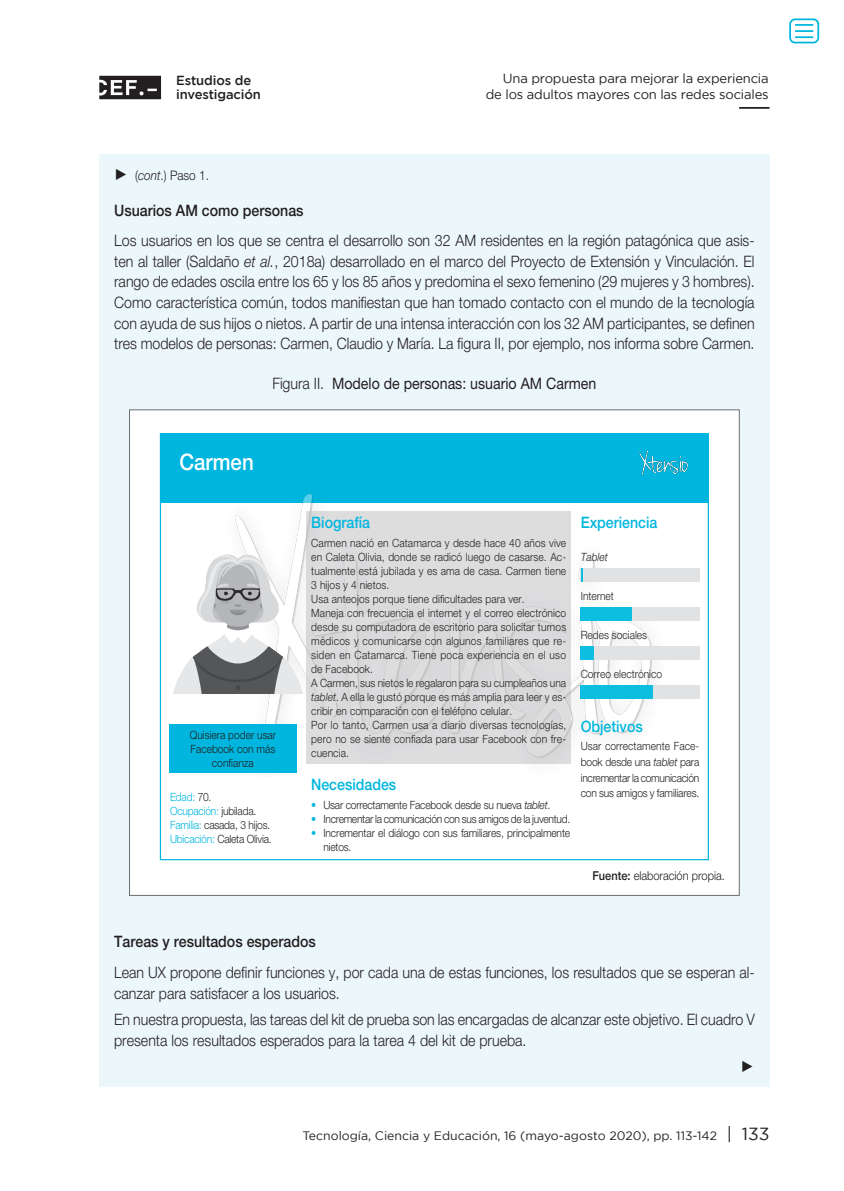
<style>
.page{position:relative;width:844px;height:1191px;background:#fff}
.page>*{position:absolute;margin:0;border:0;box-sizing:border-box;transform-origin:0 0}
.Tablas_y_gráficos{font:500 22.75px "Helvetica Neue LT Std";color:#fff;scale:.9 1}
.Tablas_y_gráficos-2{font:300 15.75px/20.7px "Helvetica Neue LT Std";color:#231f20;scale:.9 1}
.Tablas_y_gráficos-3{font:500 15.75px "Helvetica Neue LT Std";color:#231f20;scale:.9 1}
.Tablas_y_gráficos-4{font:15.75px "Helvetica Neue LT Std";color:#231f20;scale:.9 1}
.Tablas_y_gráficos-5{font:500 15.75px "Helvetica Neue LT Std";color:#00b6de;scale:.9 1}
.Tablas_y_gráficos-6{font:15.75px "Times New Roman";color:#231f20;scale:.9 1}
.t1{font:13.12px/16.6px "Gotham";letter-spacing:-.015em;color:#231f20;text-align:right}
.t2{font:500 13.12px/14.2px "Gotham";letter-spacing:-.01em;color:#231f20}
.Tablas_y_gráficos-7{font:300 13.12px "Helvetica Neue LT Std";color:#231f20;scale:.9 1}
.t3{font:12.25px "Gotham";color:#231f20}
.Fuente_tablas_y_graf{font:300 12.25px "Helvetica Neue LT Std";color:#231f20;scale:.9 1}
.Tablas_y_gráficos-8{font:300 11.38px/14px "Helvetica Neue LT Std";color:#231f20;text-align:justify;scale:.9 1}
.Tablas_y_gráficos-9{font:300 11.38px "Helvetica Neue LT Std";letter-spacing:-.02em;color:#231f20;scale:.9 1}
.Tablas_y_gráficos-10{font:300 11.38px "Helvetica Neue LT Std";letter-spacing:-.025em;color:#231f20;scale:.9 1}
.Tablas_y_gráficos-11{font:300 11.38px "Helvetica Neue LT Std";letter-spacing:-.02em;color:#00b6de;scale:.9 1}
.Tablas_y_gráficos-12{font:italic 300 11.38px "Helvetica Neue LT Std";color:#231f20;scale:.9 1}
.s1{font-family:"Times New Roman";font-weight:400;font-size:15.75px}
.s2{font-style:italic}
.s3{font-weight:300}
.s4{color:#231f20}
.s5{color:#00b6de}
.s6{font-weight:500}
.s7{font-size:17.5px}
</style>
<div class="page">
<svg style="left:99px;top:76px;width:62px;height:23px"></svg>
<hr style="left:739px;top:107px;width:30px;height:2px;background:#231f20">
<div style="left:99px;top:154px;width:670px;height:932px;background:#ecf7fb"></div>
<div style="left:129px;top:409px;width:610px;height:487px;background:#fff;border:1px solid #6c6d70"></div>
<div style="left:160px;top:433px;width:548px;height:427px;background:#fff;border:1px solid #00b6de"></div>
<img style="left:209px;top:502px;width:466px;height:271px">
<div style="left:160px;top:433px;width:547px;height:69px;background:#00b6de"></div>
<img style="left:639px;top:450px;width:49px;height:25px">
<div style="left:306px;top:511px;width:265px;height:253px;background:#ddddde"></div>
<div style="left:580px;top:568px;width:119px;height:13px;background:#e1e2e4"></div>
<svg style="left:581px;top:568px;width:1px;height:13px"></svg>
<div style="left:580px;top:607px;width:119px;height:13px;background:#e1e2e4"></div>
<div style="left:580px;top:607px;width:51px;height:13px;background:#0dbde2"></div>
<div style="left:580px;top:646px;width:119px;height:13px;background:#e1e2e4"></div>
<div style="left:580px;top:646px;width:14px;height:13px;background:#0dbde2"></div>
<div style="left:580px;top:685px;width:119px;height:13px;background:#e1e2e4"></div>
<div style="left:580px;top:685px;width:73px;height:13px;background:#0dbde2"></div>
<div style="left:169px;top:724px;width:127px;height:49px;background:#00b6de"></div>
<img style="left:173px;top:544px;width:133px;height:149px">
<div style="left:789px;top:18px;width:30px;height:25px;border:2px solid #00b6de;border-radius:5px"></div>
<svg style="left:795px;top:24px;width:18px;height:14px"></svg>
<p class="t2" style="left:176px;top:73px;width:86px">Estudios de investigación</p>
<p class="t1" style="left:485px;top:69px;width:284px">Una propuesta para mejorar la experiencia de los adultos mayores con las redes sociales</p>
<p class="Tablas_y_gráficos-7" style="left:114px;top:167px;width:107px"><span class="s1">►</span> (<span class="s2">cont</span>.) Paso 1.</p>
<p class="Tablas_y_gráficos-3" style="left:114px;top:200px;width:212px">Usuarios AM como personas</p>
<p class="Tablas_y_gráficos-2" style="left:114px;top:230px;width:713px;text-align:justify">Los usuarios en los que se centra el desarrollo son 32 AM residentes en la región patagónica que asis&shy;ten al taller (Saldaño <span class="s2">et al.</span>, 2018a) desarrollado en el marco del Proyecto de Extensión y Vinculación. El rango de edades oscila entre los 65 y los 85 años y predomina el sexo femenino (29 mujeres y 3 hombres).<br>Como característica común, todos manifiestan que han tomado contacto con el mundo de la tecnología con ayuda de sus hijos o nietos. A partir de una intensa interacción con los 32 AM participantes, se definen tres modelos de personas: Carmen, Claudio y María. La figura II, por ejemplo, nos informa sobre Carmen.</p>
<p class="Tablas_y_gráficos-4" style="left:272px;top:374px;width:361px"><span class="s3">Figura II.</span> Modelo de personas: usuario AM Carmen</p>
<p class="Tablas_y_gráficos" style="left:179px;top:448px;width:84px">Carmen</p>
<p class="Tablas_y_gráficos-8" style="left:190px;top:727px;width:97px;text-align:center">Quisiera poder usar<br>Facebook con más confianza</p>
<p class="Tablas_y_gráficos-11" style="left:170px;top:789px;width:48px">Edad: <span class="s4">70.</span></p>
<p class="Tablas_y_gráficos-11" style="left:170px;top:803px;width:97px">Ocupación: <span class="s4">jubilada.</span></p>
<p class="Tablas_y_gráficos-9" style="left:170px;top:817px;width:113px"><span class="s5">Familia:</span> casada, 3 hijos.</p>
<p class="Tablas_y_gráficos-9" style="left:170px;top:831px;width:114px"><span class="s5">Ubicación:</span> Caleta Olivia.</p>
<p class="Tablas_y_gráficos-5" style="left:311px;top:512px;width:67px">Biografía</p>
<p class="Tablas_y_gráficos-8" style="left:311px;top:535px;width:285px">Carmen nació en Catamarca y desde hace 40 años vive en Caleta Olivia, donde se radicó luego de casarse. Ac&shy;tualmente está jubilada y es ama de casa. Carmen tiene 3 hijos y 4 nietos.</p>
<p class="Tablas_y_gráficos-8" style="left:311px;top:591px;width:239px">Usa anteojos porque tiene dificultades para ver.</p>
<p class="Tablas_y_gráficos-8" style="left:311px;top:605px;width:285px">Maneja con frecuencia el internet y el correo electrónico desde su computadora de escritorio para solicitar turnos médicos y comunicarse con algunos familiares que re&shy;siden en Catamarca. Tiene poca experiencia en el uso de Facebook.</p>
<p class="Tablas_y_gráficos-8" style="left:311px;top:675px;width:285px">A Carmen, sus nietos le regalaron para su cumpleaños una <span class="s2">tablet</span>. A ella le gustó porque es más amplia para leer y es&shy;cribir en comparación con el teléfono celular.</p>
<p class="Tablas_y_gráficos-8" style="left:311px;top:717px;width:285px">Por lo tanto, Carmen usa a diario diversas tecnologías, pero no se siente confiada para usar Facebook con fre&shy;cuencia.</p>
<p class="Tablas_y_gráficos-5" style="left:311px;top:774px;width:96px">Necesidades</p>
<p class="Tablas_y_gráficos-9" style="left:311px;top:797px;width:267px"><span class="s5">•</span> Usar correctamente Facebook desde su nueva <span class="s2">tablet</span>.</p>
<p class="Tablas_y_gráficos-10" style="left:311px;top:811px;width:289px"><span class="s5">•</span> Incrementar la comunicación con sus amigos de la juventud.</p>
<p class="Tablas_y_gráficos-8" style="left:323px;top:825px;width:276px;text-indent:-12px"><span class="s5">•</span> Incrementar el diálogo con sus familiares, principalmente nietos.</p>
<p class="Tablas_y_gráficos-5" style="left:580px;top:512px;width:87px">Experiencia</p>
<p class="Tablas_y_gráficos-12" style="left:580px;top:550px;width:32px">Tablet</p>
<p class="Tablas_y_gráficos-8" style="left:580px;top:588px;width:38px">Internet</p>
<p class="Tablas_y_gráficos-8" style="left:580px;top:627px;width:75px">Redes sociales</p>
<p class="Tablas_y_gráficos-8" style="left:580px;top:666px;width:92px">Correo electrónico</p>
<p class="Tablas_y_gráficos-5" style="left:580px;top:717px;width:70px">Objetivos</p>
<p class="Tablas_y_gráficos-8" style="left:580px;top:738px;width:133px;line-height:15.8px">Usar correctamente Face&shy;book desde una <span class="s2">tablet</span> para incrementar la comunicación con sus amigos y familiares.</p>
<p class="Fuente_tablas_y_graf" style="left:592px;top:868px;width:149px"><span class="s6">Fuente:</span> elaboración propia.</p>
<p class="Tablas_y_gráficos-3" style="left:114px;top:931px;width:225px">Tareas y resultados esperados</p>
<p class="Tablas_y_gráficos-2" style="left:114px;top:961px;width:713px">Lean UX propone definir funciones y, por cada una de estas funciones, los resultados que se esperan al&shy;canzar para satisfacer a los usuarios.</p>
<p class="Tablas_y_gráficos-2" style="left:114px;top:1008px;width:713px">En nuestra propuesta, las tareas del kit de prueba son las encargadas de alcanzar este objetivo. El cuadro V presenta los resultados esperados para la tarea 4 del kit de prueba.</p>
<p class="Tablas_y_gráficos-6" style="left:740px;top:1055px;width:17px">►</p>
<p class="t3" style="left:302px;top:1128px;width:468px">Tecnología, Ciencia y Educación, 16 (mayo-agosto 2020), pp. 113-142 <span class="s7">| 133</span></p>
</div>
